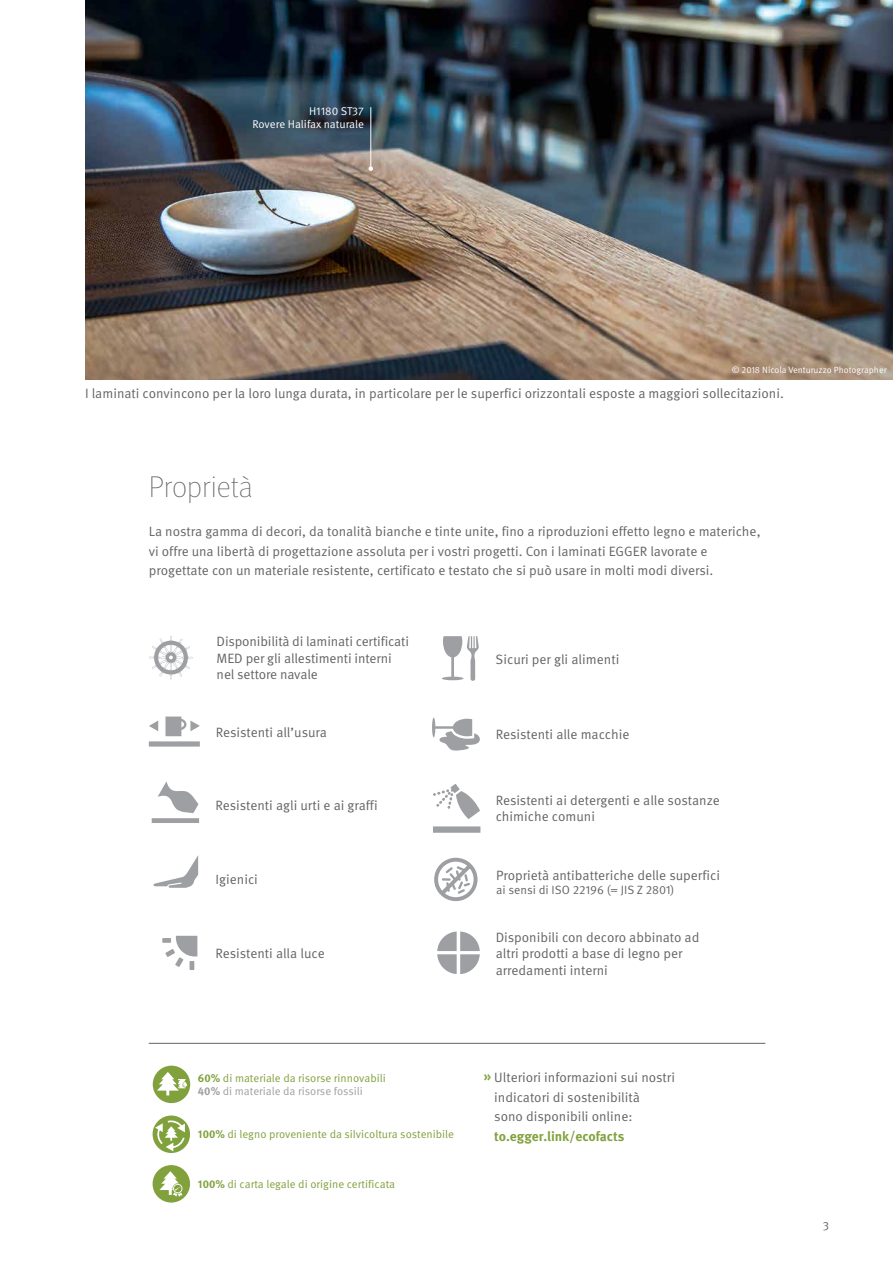
<style>
.page{position:relative;width:893px;height:1263px;background:#fff}
.page>*{position:absolute;margin:0;border:0;box-sizing:border-box;transform-origin:0 0}
.t1{font:100 30px "Meta Pro";color:#636466}
.t2{font:13.5px/19.5px "Meta Pro";color:#636466}
.t3{font:13.5px/16.2px "Meta Pro Norm";letter-spacing:-.005em;color:#636466}
.t4{font:700 13.5px "Meta Pro";color:#81a13d}
.t5{font:12px "Meta Pro Norm";color:#636466}
.t6{font:12px "Meta Pro";color:#636466}
.t7{font:11.25px/12.9px "Meta Pro";color:#81a13d}
.t8{font:11.25px/13.5px "Meta Pro";color:#fff;text-align:right}
.t9{font:9px "Meta Pro";color:#fff}
.s1{font-weight:700}
.s2{font-weight:700;color:#9d9fa2}
.s3{color:#9d9fa2}
.s4{font-weight:700;color:#81a13d}
</style>
<div class="page">
<img style="left:85px;top:0;width:808px;height:379px">
<svg style="left:433px;top:784px;width:47px;height:49px"></svg>
<svg style="left:149px;top:716px;width:51px;height:30px"></svg>
<svg style="left:162px;top:936px;width:35px;height:34px"></svg>
<svg style="left:442px;top:636px;width:37px;height:45px"></svg>
<svg style="left:432px;top:718px;width:48px;height:33px"></svg>
<svg style="left:152px;top:781px;width:47px;height:42px"></svg>
<svg style="left:153px;top:856px;width:45px;height:32px"></svg>
<svg style="left:434px;top:858px;width:43px;height:43px"></svg>
<svg style="left:437px;top:931px;width:43px;height:43px"></svg>
<svg style="left:149px;top:636px;width:44px;height:43px"></svg>
<hr style="left:370px;top:107px;width:1px;height:62px;background:#fff">
<svg style="left:369px;top:166px;width:4px;height:5px"></svg>
<hr style="left:149px;top:1043px;width:616px;height:1px;background:#636466">
<svg style="left:153px;top:1066px;width:37px;height:37px"></svg>
<svg style="left:153px;top:1115px;width:37px;height:38px"></svg>
<svg style="left:153px;top:1165px;width:37px;height:37px"></svg>
<p class="t8" style="left:252px;top:104px;width:113px">H1180 ST37<br>Rovere Halifax naturale</p>
<p class="t9" style="left:732px;top:364px;width:156px">© 2018 Nicola Venturuzzo Photographer</p>
<p class="t2" style="left:85px;top:383px;width:700px">I laminati convincono per la loro lunga durata, in particolare per le superfici orizzontali esposte a maggiori sollecitazioni.</p>
<h1 class="t1" style="left:149px;top:466px;width:106px">Proprietà</h1>
<p class="t2" style="left:149px;top:522px;width:613px">La nostra gamma di decori, da tonalità bianche e tinte unite, fino a riproduzioni effetto legno e materiche, vi offre una libertà di progettazione assoluta per i vostri progetti. Con i laminati EGGER lavorate e progettate con un materiale resistente, certificato e testato che si può usare in molti modi diversi.</p>
<p class="t3" style="left:217px;top:633px;width:194px">Disponibilità di laminati certificati<br>MED per gli allestimenti interni nel settore navale</p>
<p class="t3" style="left:216px;top:723px;width:113px">Resistenti all’usura</p>
<p class="t3" style="left:215px;top:797px;width:164px">Resistenti agli urti e ai graffi</p>
<p class="t3" style="left:496px;top:650px;width:125px">Sicuri per gli alimenti</p>
<p class="t3" style="left:496px;top:725px;width:135px">Resistenti alle macchie</p>
<p class="t3" style="left:496px;top:791px;width:226px">Resistenti ai detergenti e alle sostanze chimiche comuni</p>
<p class="t3" style="left:216px;top:870px;width:44px">Igienici</p>
<p class="t3" style="left:496px;top:866px;width:225px">Proprietà antibatteriche delle superfici</p>
<p class="t5" style="left:496px;top:881px;width:180px">ai sensi di ISO 22196 (= JIS Z 2801)</p>
<p class="t3" style="left:215px;top:944px;width:111px">Resistenti alla luce</p>
<p class="t3" style="left:496px;top:928px;width:205px">Disponibili con decoro abbinato ad altri prodotti a base di legno per arredamenti interni</p>
<p class="t7" style="left:198px;top:1072px;width:189px"><span class="s1">60%</span> di materiale da risorse rinnovabili<br><span class="s2">40%</span> <span class="s3">di materiale da risorse fossili</span></p>
<p class="t7" style="left:198px;top:1128px;width:258px"><span class="s1">100%</span> di legno proveniente da silvicoltura sostenibile</p>
<p class="t7" style="left:198px;top:1178px;width:199px"><span class="s1">100%</span> di carta legale di origine certificata</p>
<p class="t2" style="left:494px;top:1068px;width:182px;text-indent:-11px"><span class="s4">»</span> Ulteriori informazioni sui nostri indicatori di sostenibilità<br>sono disponibili online:</p>
<p class="t4" style="left:494px;top:1125px;width:132px">to.egger.link/ecofacts</p>
<p class="t6" style="left:823px;top:1218px;width:8px">3</p>
</div>
